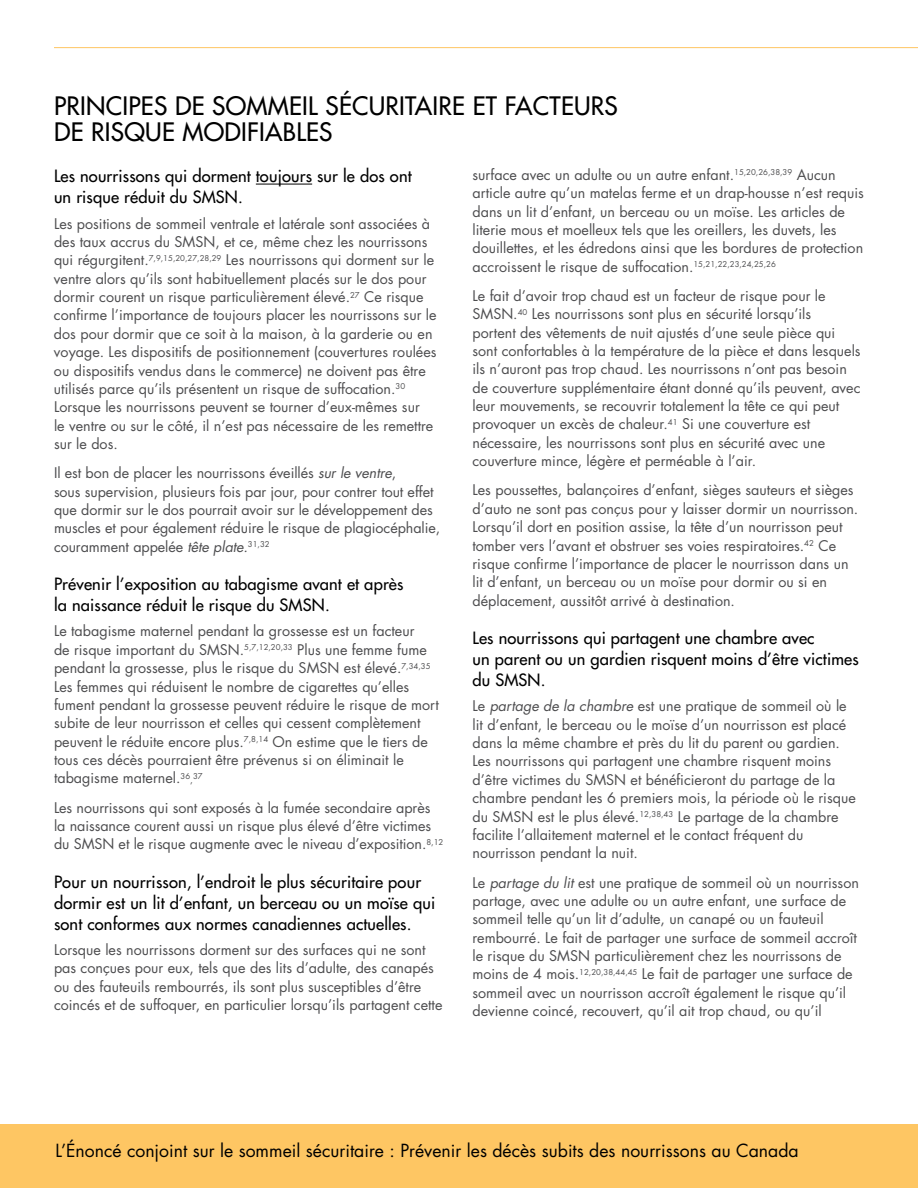
<style>
.page{position:relative;width:918px;height:1188px;background:#fff}
.page>*{position:absolute;margin:0;border:0;box-sizing:border-box;transform-origin:0 0}
.t1{font:500 24.75px/26.2px "Futura Std";letter-spacing:.01em;color:#000}
.t2{font:17.7px "Futura Std";color:#000}
.t3{font:500 16.5px/21px "Futura Std";letter-spacing:.01em;color:#000}
.t4{font:14.4px/18.5px "Futura Std";color:#4d4d4f}
.t5{font:9px "Futura Std";color:#4d4d4f}
.t6{font:7.8px "Futura Std";color:#4d4d4f}
.s1{font-style:italic}
</style>
<div class="page">
<div style="left:0;top:1124px;width:918px;height:64px;background:#fec663"></div>
<hr style="left:54px;top:47px;width:864px;height:1px;background:#fec663">
<hr style="left:256px;top:184px;width:56px;height:1px;background:#000">
<h1 class="t1" style="left:54px;top:93px;width:565px">Principes de sommeil sécuritaire et facteurs de risque modifiables</h1>
<p class="t3" style="left:54px;top:166px;width:359px">Les nourrissons qui dorment toujours sur le dos ont un risque réduit du SMSN</p>
<p class="t4" style="left:473px;top:165px;width:393px">surface avec un adulte ou un autre enfant.<sup>15,20,26,38,39</sup> Aucun article autre qu’un matelas ferme et un drap-housse n’est requis dans un lit d’enfant, un berceau ou un moïse. Les articles de literie mous et moelleux tels que les oreillers, les duvets, les douillettes, et les édredons ainsi que les bordures de protection accroissent le risque de suffocation.<sup>15,21,22,23,24,25,26</sup></p>
<p class="t4" style="left:472px;top:286px;width:390px">Le fait d’avoir trop chaud est un facteur de risque pour le SMSN.<sup>40</sup> Les nourrissons sont plus en sécurité lorsqu’ils<br>portent des vêtements de nuit ajustés d’une seule pièce qui sont confortables à la température de la pièce et dans lesquels ils n’auront pas trop chaud. Les nourrissons n’ont pas besoin de couverture supplémentaire étant donné qu’ils peuvent, avec leur mouvements, se recouvrir totalement la tête ce qui peut provoquer un excès de chaleur.<sup>41</sup> Si une couverture est nécessaire, les nourrissons sont plus en sécurité avec une couverture mince, légère et perméable à l’air.</p>
<p class="t4" style="left:472px;top:481px;width:387px">Les poussettes, balançoires d’enfant, sièges sauteurs et sièges d’auto ne sont pas conçus pour y laisser dormir un nourrisson.<br>Lorsqu’il dort en position assise, la tête d’un nourrisson peut tomber vers l’avant et obstruer ses voies respiratoires.<sup>42</sup> Ce risque confirme l’importance de placer le nourrisson dans un lit d’enfant, un berceau ou un moïse pour dormir ou si en déplacement, aussitôt arrivé à destination.</p>
<p class="t3" style="left:472px;top:628px;width:388px">Les nourrissons qui partagent une chambre avec<br>un parent ou un gardien risquent moins d’être victimes du SMSN</p>
<p class="t3" style="left:541px;top:670px;width:6px">.</p>
<p class="t4" style="left:472px;top:697px;width:385px">Le <span class="s1">partage de la chambre</span> est une pratique de sommeil où le lit d’enfant, le berceau ou le moïse d’un nourrisson est placé dans la même chambre et près du lit du parent ou gardien.<br>Les nourrissons qui partagent une chambre risquent moins d’être victimes du SMSN et bénéficieront du partage de la chambre pendant les 6 premiers mois, la période où le risque du SMSN est le plus élevé.<sup>12,38,43</sup> Le partage de la chambre facilite l’allaitement maternel et le contact fréquent du nourrisson pendant la nuit.</p>
<p class="t4" style="left:472px;top:873px;width:388px">Le <span class="s1">partage du lit</span> est une pratique de sommeil où un nourrisson partage, avec une adulte ou un autre enfant, une surface de sommeil telle qu’un lit d’adulte, un canapé ou un fauteuil rembourré. Le fait de partager une surface de sommeil accroît le risque du SMSN particulièrement chez les nourrissons de moins de 4 mois.<sup>12,20,38,44,45</sup> Le fait de partager une surface de sommeil avec un nourrisson accroît également le risque qu’il devienne coincé, recouvert, qu’il ait trop chaud, ou qu’il</p>
<p class="t3" style="left:238px;top:187px;width:6px">.</p>
<p class="t4" style="left:54px;top:214px;width:384px">Les positions de sommeil ventrale et latérale sont associées à des taux accrus du SMSN, et ce, même chez les nourrissons qui régurgitent.<sup>7,9,15,20,27,28,29</sup> Les nourrissons qui dorment sur le ventre alors qu’ils sont habituellement placés sur le dos pour dormir courent un risque particulièrement élevé.<sup>27</sup> Ce risque confirme l’importance de toujours placer les nourrissons sur le dos pour dormir que ce soit à la maison, à la garderie ou en voyage. Les dispositifs de positionnement (couvertures roulées ou dispositifs vendus dans le commerce) ne doivent pas être utilisés parce qu’ils présentent un risque de suffocation.<sup>30<br></sup>Lorsque les nourrissons peuvent se tourner d’eux-mêmes sur<br>le ventre ou sur le côté, il n’est pas nécessaire de les remettre sur le dos.</p>
<p class="t4" style="left:54px;top:464px;width:388px">Il est bon de placer les nourrissons éveillés <span class="s1">sur le ventre</span>,<br>sous supervision, plusieurs fois par jour, pour contrer tout effet que dormir sur le dos pourrait avoir sur le développement des muscles et pour également réduire le risque de plagiocéphalie, couramment appelée <span class="s1">tête plate.</span><sup>31,32</sup></p>
<p class="t3" style="left:54px;top:574px;width:351px">Prévenir l’exposition au tabagisme avant et après la naissance réduit le risque du SMSN</p>
<p class="t3" style="left:325px;top:595px;width:6px">.</p>
<p class="t4" style="left:54px;top:622px;width:386px">Le tabagisme maternel pendant la grossesse est un facteur<br>de risque important du SMSN.<sup>5,7,12,20,33</sup> Plus une femme fume pendant la grossesse, plus le risque du SMSN est élevé.<sup>7,34,35<br></sup>Les femmes qui réduisent le nombre de cigarettes qu’elles fument pendant la grossesse peuvent réduire le risque de mort subite de leur nourrisson et celles qui cessent complètement peuvent le réduite encore plus.<sup>7,8,14</sup> On estime que le tiers de tous ces décès pourraient être prévenus si on éliminait le tabagisme maternel.<sup>36</sup></p>
<p class="t6" style="left:193px;top:771px;width:11px">37</p>
<p class="t4" style="left:54px;top:798px;width:391px">Les nourrissons qui sont exposés à la fumée secondaire après la naissance courent aussi un risque plus élevé d’être victimes du SMSN et le risque augmente avec le niveau d’exposition.<sup>8</sup><sup>,</sup><sup>12</sup></p>
<p class="t3" style="left:54px;top:871px;width:383px">Pour un nourrisson, l’endroit le plus sécuritaire pour dormir est un lit d’enfant, un berceau ou un moïse qui sont conformes aux normes canadiennes actuelles.</p>
<p class="t4" style="left:54px;top:941px;width:390px">Lorsque les nourrissons dorment sur des surfaces qui ne sont pas conçues pour eux, tels que des lits d’adulte, des canapés ou des fauteuils rembourrés, ils sont plus susceptibles d’être coincés et de suffoquer, en particulier lorsqu’ils partagent cette</p>
<p class="t5" style="left:190px;top:774px;width:4px">,</p>
<p class="t2" style="left:56px;top:1140px;width:745px">L’Énoncé conjoint sur le sommeil sécuritaire : Prévenir les décès subits des nourrissons au Canada</p>
</div>
